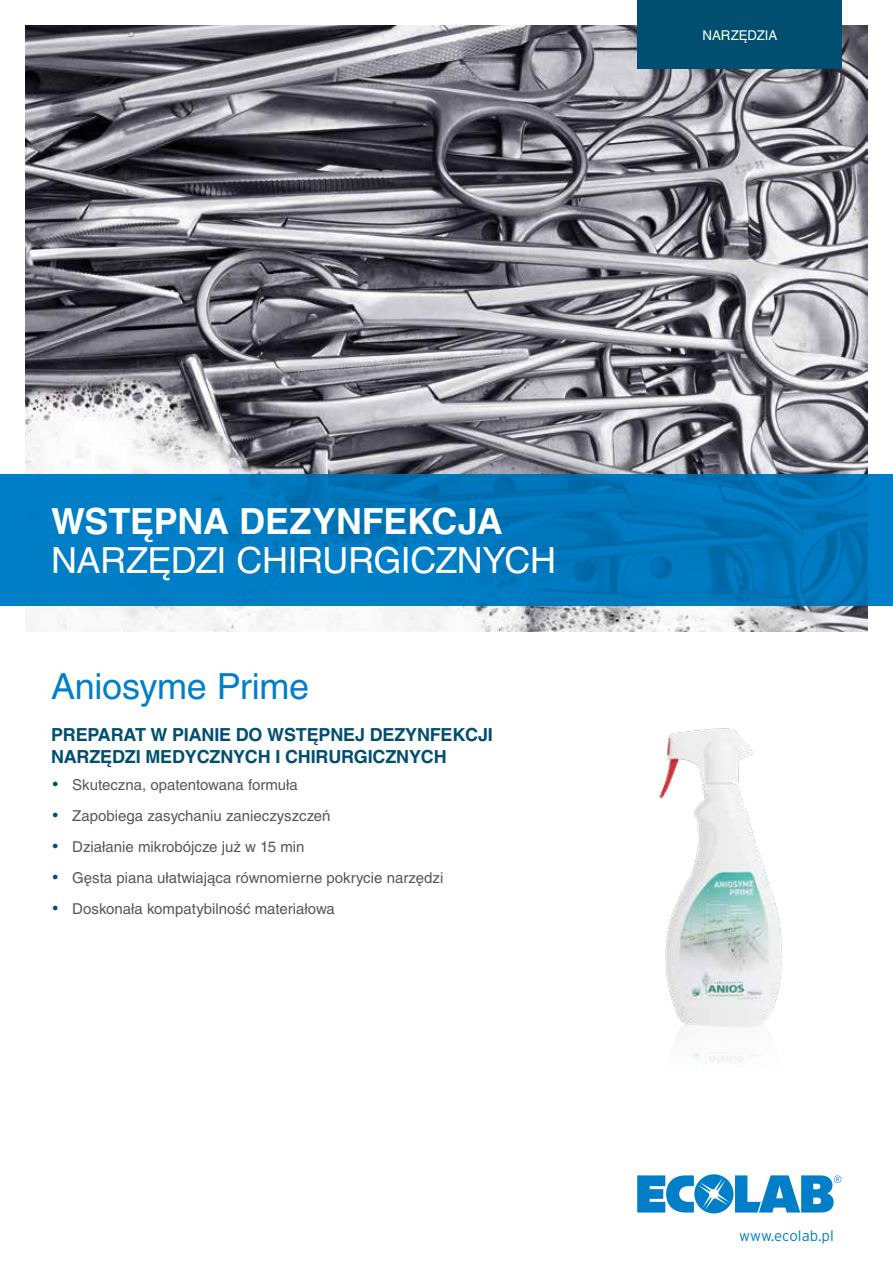
<style>
.page{position:relative;width:893px;height:1263px;background:#fff}
.page>*{position:absolute;margin:0;border:0;box-sizing:border-box;transform-origin:0 0}
.t1{font:36px "H Central";letter-spacing:-.015em;color:#fff}
.t2{font:700 36px "H Central Pro";letter-spacing:-.005em;color:#fff}
.t3{font:36px "H Central";letter-spacing:-.005em;color:#007fc8}
.t4{font:700 18px/21.6px "H Central Pro";letter-spacing:-.01em;color:#004f70}
.t5{font:15px "H Central";color:#575756}
.t6{font:300 15px "Interstate";color:#007fc8}
.t7{font:13.5px "H Central";color:#fff}
.s1{color:#004f70}
</style>
<div class="page">
<svg style="left:637px;top:1174px;width:204px;height:39px"></svg>
<img style="left:26px;top:26px;width:841px;height:605px">
<div style="left:638px;top:0;width:204px;height:68px;background:#004f70"></div>
<svg style="left:0;top:474px;width:893px;height:132px;background:#0078be"></svg>
<img style="left:659px;top:728px;width:123px;height:335px">
<p class="t7" style="left:702px;top:27px;width:76px">NARZĘDZIA</p>
<h1 class="t2" style="left:51px;top:499px;width:453px">WSTĘPNA DEZYNFEKCJA</h1>
<h1 class="t1" style="left:51px;top:538px;width:506px">NARZĘDZI CHIRURGICZNYCH</h1>
<h1 class="t3" style="left:51px;top:664px;width:260px">Aniosyme Prime</h1>
<p class="t4" style="left:51px;top:724px;width:443px">PREPARAT W PIANIE DO WSTĘPNEJ DEZYNFEKCJI<br>NARZĘDZI MEDYCZNYCH I CHIRURGICZNYCH</p>
<p class="t5" style="left:51px;top:775px;width:248px"><span class="s1">•</span> Skuteczna, opatentowana formuła</p>
<p class="t5" style="left:51px;top:806px;width:281px"><span class="s1">•</span> Zapobiega zasychaniu zanieczyszczeń</p>
<p class="t5" style="left:51px;top:837px;width:255px"><span class="s1">•</span> Działanie mikrobójcze już w 15 min</p>
<p class="t5" style="left:51px;top:868px;width:394px"><span class="s1">•</span> Gęsta piana ułatwiająca równomierne pokrycie narzędzi</p>
<p class="t5" style="left:51px;top:899px;width:285px"><span class="s1">•</span> Doskonała kompatybilność materiałowa</p>
<p class="t6" style="left:739px;top:1227px;width:96px">www.ecolab.pl</p>
</div>
